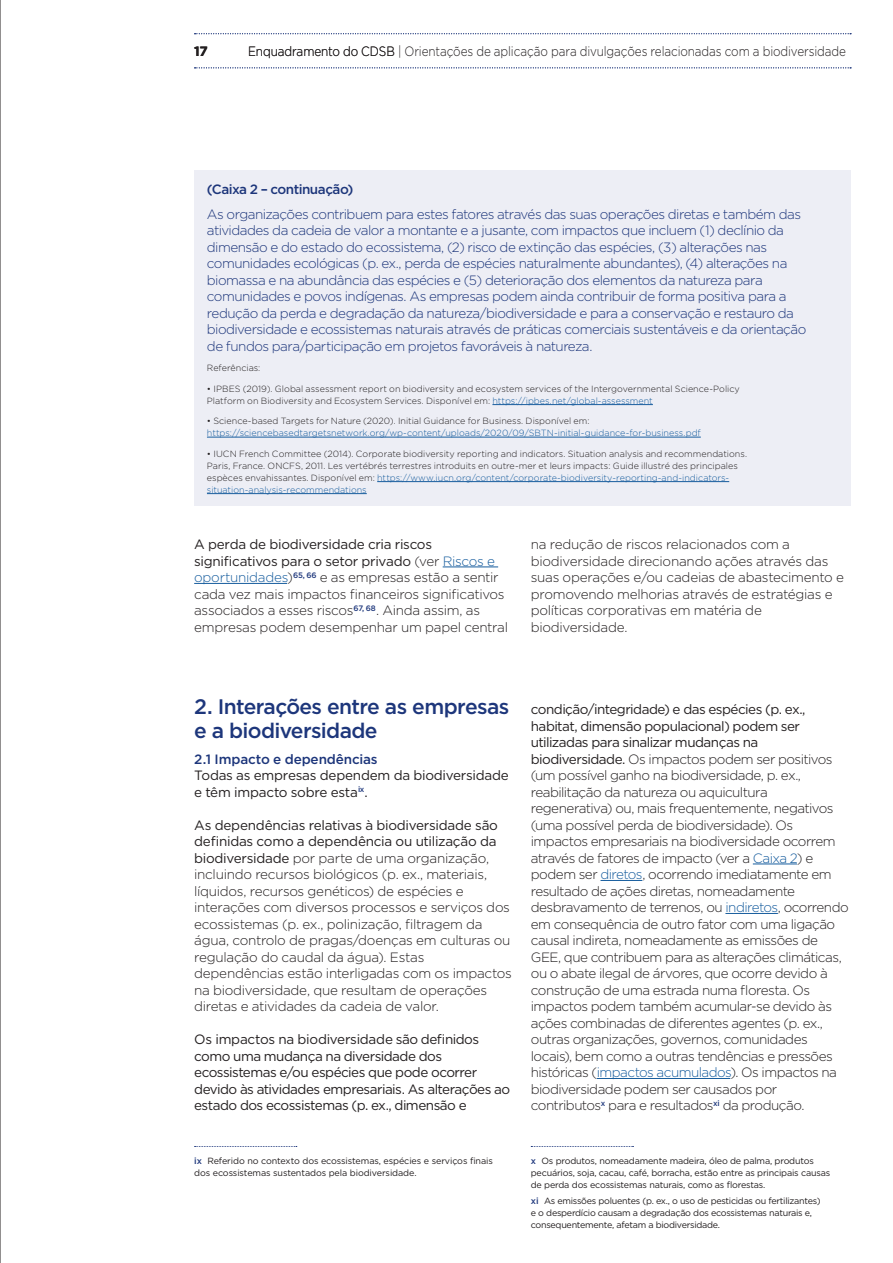
<style>
.page{position:relative;width:893px;height:1263px;background:#fff}
.page>*{position:absolute;margin:0;border:0;box-sizing:border-box;transform-origin:0 0}
.Heading{font:500 21px/24px "Gotham";letter-spacing:-.03em;color:#1d367b}
.Body_Copy{font:300 13.5px/16.5px "Gotham";letter-spacing:-.035em;color:#231f20}
.Body_Copy-2{font:300 13.5px/16.5px "Gotham";letter-spacing:-.04em;color:#1d367b}
.Body_Copy-3{font:13.5px/16.5px "Gotham";letter-spacing:-.035em;color:#231f20}
.Body_Copy-4{font:300 13.5px "Gotham";letter-spacing:-.01em;color:#231f20;scale:.87 1}
.Heading_3{font:500 13.5px "Gotham";letter-spacing:-.01em;color:#1d367b}
.Body_Copy-5{font:500 13.5px "Gotham";letter-spacing:-.035em;color:#1d367b}
.t1{font:700 13.5px "Gotham";color:#231f20}
.t2{font:300 9px/12px "Gotham";color:#231f20}
.Footnote{font:9px/12px "Gotham";letter-spacing:-.02em;color:#231f20}
.t3{font:300 9px/12px "Gotham";color:#175d9e}
.s1{color:#175d9e}
.s2{color:#231f20}
.s3{font-weight:400}
.s4{font-weight:500;color:#1d367b}
</style>
<div class="page">
<hr style="left:0;top:0;width:1px;height:1263px;background:#231f20">
<svg style="left:195px;top:33px;width:656px;height:1px"></svg>
<svg style="left:195px;top:67px;width:656px;height:1px"></svg>
<div style="left:194px;top:170px;width:656px;height:335px;background:#edeef5"></div>
<hr style="left:492px;top:404px;width:161px;height:1px;background:#175d9e">
<hr style="left:207px;top:437px;width:494px;height:1px;background:#175d9e">
<hr style="left:377px;top:481px;width:352px;height:1px;background:#175d9e">
<hr style="left:207px;top:493px;width:160px;height:1px;background:#175d9e">
<hr style="left:443px;top:567px;width:55px;height:1px;background:#175d9e">
<hr style="left:194px;top:583px;width:93px;height:1px;background:#175d9e">
<hr style="left:753px;top:864px;width:44px;height:1px;background:#175d9e">
<hr style="left:600px;top:880px;width:42px;height:1px;background:#175d9e">
<hr style="left:725px;top:913px;width:53px;height:1px;background:#175d9e">
<hr style="left:597px;top:1078px;width:133px;height:1px;background:#175d9e">
<svg style="left:195px;top:1146px;width:102px;height:1px"></svg>
<svg style="left:531px;top:1146px;width:102px;height:1px"></svg>
<p class="t1" style="left:194px;top:42px;width:15px">17</p>
<p class="Body_Copy-4" style="left:248px;top:42px;width:689px">Enquadramento do CDSB | Orientações de aplicação para divulgações relacionadas com a biodiversidade</p>
<p class="Body_Copy-5" style="left:207px;top:180px;width:148px">(Caixa 2 – continuação)</p>
<p class="Body_Copy-2" style="left:207px;top:205px;width:601px">As organizações contribuem para estes fatores através das suas operações diretas e também das atividades da cadeia de valor a montante e a jusante, com impactos que incluem (1) declínio da dimensão e do estado do ecossistema, (2) risco de extinção das espécies, (3) alterações nas comunidades ecológicas (p. ex., perda de espécies naturalmente abundantes), (4) alterações na biomassa e na abundância das espécies e (5) deterioração dos elementos da natureza para comunidades e povos indígenas. As empresas podem ainda contribuir de forma positiva para a redução da perda e degradação da natureza/biodiversidade e para a conservação e restauro da biodiversidade e ecossistemas naturais através de práticas comerciais sustentáveis e da orientação de fundos para/participação em projetos favoráveis à natureza.</p>
<p class="t2" style="left:207px;top:362px;width:55px">Referências:</p>
<p class="t2" style="left:207px;top:382px;width:534px">• IPBES (2019). Global assessment report on biodiversity and ecosystem services of the Intergovernmental Science-Policy<br>Platform on Biodiversity and Ecosystem Services. Disponível em: <span class="s1">https://ipbes.net/global-assessment</span></p>
<p class="t3" style="left:207px;top:415px;width:495px"><span class="s2">• Science-based Targets for Nature (2020). Initial Guidance for Business. Disponível em: </span>https://sciencebasedtargetsnetwork.org/wp-content/uploads/2020/09/SBTN-initial-guidance-for-business.pdf</p>
<p class="t2" style="left:207px;top:447px;width:542px">• IUCN French Committee (2014). Corporate biodiversity reporting and indicators. Situation analysis and recommendations.<br>Paris, France. ONCFS, 2011. Les vertébrés terrestres introduits en outre-mer et leurs impacts: Guide illustré des principales espèces envahissantes. Disponível em: <span class="s1">https://www.iucn.org/content/corporate-biodiversity-reporting-and-indicators&shy;situation-analysis-recommendations</span></p>
<p class="Body_Copy" style="left:194px;top:536px;width:315px"><span class="s3">A perda de biodiversidade cria riscos significativos para o setor privado</span> (ver <span class="s1">Riscos e oportunidades</span>)<sup>65,</sup> <sup>66</sup> e as empresas estão a sentir cada vez mais impactos financeiros significativos associados a esses riscos<sup>67,</sup> <sup>68</sup>. Ainda assim, as empresas podem desempenhar um papel central</p>
<p class="Body_Copy" style="left:531px;top:536px;width:315px">na redução de riscos relacionados com a biodiversidade direcionando ações através das suas operações e/ou cadeias de abastecimento e promovendo melhorias através de estratégias e políticas corporativas em matéria de biodiversidade.</p>
<p class="Heading" style="left:194px;top:694px;width:317px">2. Interações entre as empresas e a biodiversidade</p>
<p class="Heading_3" style="left:194px;top:750px;width:185px">2.1 Impacto e dependências</p>
<p class="Body_Copy-3" style="left:194px;top:767px;width:316px">Todas as empresas dependem da biodiversidade e têm impacto sobre esta<sup>ix</sup>.</p>
<p class="Body_Copy" style="left:194px;top:816px;width:319px"><span class="s3">As dependências relativas à biodiversidade são definidas como a dependência ou utilização da biodiversidade</span> por parte de uma organização, incluindo recursos biológicos (p. ex., materiais, líquidos, recursos genéticos) de espécies e interações com diversos processos e serviços dos ecossistemas (p. ex., polinização, filtragem da água, controlo de pragas/doenças em culturas ou regulação do caudal da água). Estas dependências estão interligadas com os impactos na biodiversidade, que resultam de operações diretas e atividades da cadeia de valor.</p>
<p class="Body_Copy-3" style="left:194px;top:1031px;width:318px">Os impactos na biodiversidade são definidos como uma mudança na diversidade dos ecossistemas e/ou espécies que pode ocorrer devido às atividades empresariais. As alterações ao estado dos ecossistemas (p. ex., dimensão e</p>
<p class="Body_Copy" style="left:531px;top:701px;width:319px"><span class="s3">condição/integridade) e das espécies (p. ex., habitat, dimensão populacional) podem ser utilizadas para sinalizar mudanças na biodiversidade.</span> Os impactos podem ser positivos (um possível ganho na biodiversidade, p. ex., reabilitação da natureza ou aquicultura regenerativa) ou, mais frequentemente, negativos (uma possível perda de biodiversidade). Os impactos empresariais na biodiversidade ocorrem através de fatores de impacto (ver a <span class="s1">Caixa 2</span>) e podem ser <span class="s1">diretos</span>, ocorrendo imediatamente em resultado de ações diretas, nomeadamente desbravamento de terrenos, ou <span class="s1">indiretos</span>, ocorrendo em consequência de outro fator com uma ligação causal indireta, nomeadamente as emissões de GEE, que contribuem para as alterações climáticas, ou o abate ilegal de árvores, que ocorre devido à construção de uma estrada numa floresta. Os impactos podem também acumular-se devido às ações combinadas de diferentes agentes (p. ex., outras organizações, governos, comunidades locais), bem como a outras tendências e pressões históricas (<span class="s1">impactos acumulados</span>). Os impactos na biodiversidade podem ser causados por contributos<sup>x</sup> para e resultados<sup>xi</sup> da produção.</p>
<p class="Footnote" style="left:194px;top:1154px;width:300px"><span class="s4">ix</span> Referido no contexto dos ecossistemas, espécies e serviços finais dos ecossistemas sustentados pela biodiversidade.</p>
<p class="Footnote" style="left:531px;top:1154px;width:301px"><span class="s4">x</span> Os produtos, nomeadamente madeira, óleo de palma, produtos pecuários, soja, cacau, café, borracha, estão entre as principais causas de perda dos ecossistemas naturais, como as florestas.</p>
<p class="Footnote" style="left:531px;top:1195px;width:291px"><span class="s4">xi</span> As emissões poluentes (p. ex., o uso de pesticidas ou fertilizantes) e o desperdício causam a degradação dos ecossistemas naturais e, consequentemente, afetam a biodiversidade.</p>
</div>
